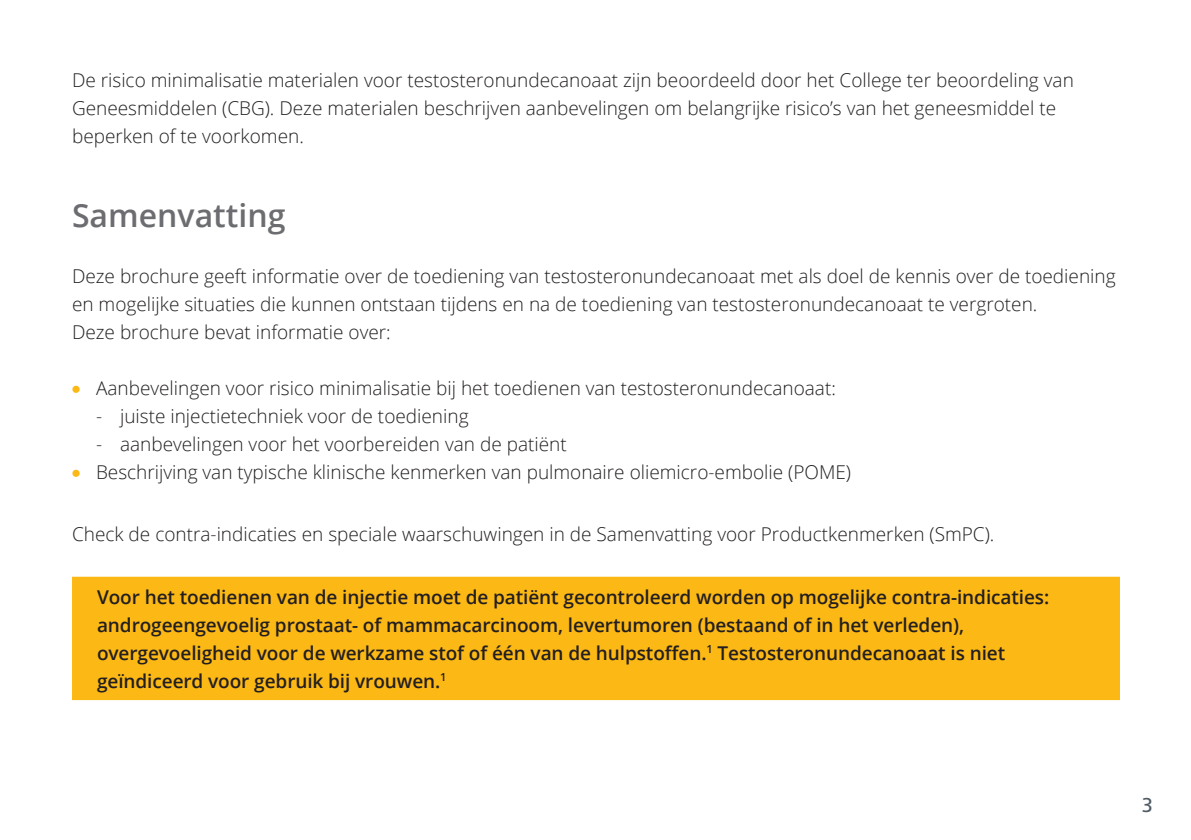
<style>
.page{position:relative;width:1191px;height:840px;background:#fff}
.page>*{position:absolute;margin:0;border:0;box-sizing:border-box;transform-origin:0 0}
.t1{font:600 32px "Open Sans";color:#6c6d70}
.t2{font:20px "Frutiger LT Std";color:#4f5b65}
.COPY{font:300 19px/28px "Open Sans";color:#231f20}
.Kadertekst_semibold{font:600 19px/28px "Open Sans";letter-spacing:-.005em;color:#231f20}
.COPY_Bullets{font:300 19px "Open Sans";color:#231f20}
.s1{font-family:"The Sans";font-weight:900;color:#fcb814}
</style>
<div class="page">
<div style="left:72px;top:577px;width:1047px;height:122px;background:#fcb814"></div>
<div style="left:72px;top:576px;width:1048px;height:123px;border:1px solid #fcb814"></div>
<p class="COPY" style="left:72px;top:65px;width:1003px">De risico minimalisatie materialen voor testosteronundecanoaat zijn beoordeeld door het College ter beoordeling van<br>Geneesmiddelen (CBG). Deze materialen beschrijven aanbevelingen om belangrijke risico’s van het geneesmiddel te beperken of te voorkomen.</p>
<p class="t1" style="left:72px;top:193px;width:215px">Samenvatting</p>
<p class="COPY" style="left:72px;top:261px;width:1045px">Deze brochure geeft informatie over de toediening van testosteronundecanoaat met als doel de kennis over de toediening en mogelijke situaties die kunnen ontstaan tijdens en na de toediening van testosteronundecanoaat te vergroten.<br>Deze brochure bevat informatie over:</p>
<p class="COPY_Bullets" style="left:72px;top:375px;width:765px"><span class="s1">•</span> Aanbevelingen voor risico minimalisatie bij het toedienen van testosteronundecanoaat:</p>
<p class="COPY_Bullets" style="left:96px;top:403px;width:374px">- juiste injectietechniek voor de toediening</p>
<p class="COPY_Bullets" style="left:96px;top:431px;width:472px">- aanbevelingen voor het voorbereiden van de patiënt</p>
<p class="COPY_Bullets" style="left:72px;top:459px;width:780px"><span class="s1">•</span> Beschrijving van typische klinische kenmerken van pulmonaire oliemicro-embolie (POME)</p>
<p class="COPY" style="left:72px;top:519px;width:924px">Check de contra-indicaties en speciale waarschuwingen in de Samenvatting voor Productkenmerken (SmPC).</p>
<p class="Kadertekst_semibold" style="left:97px;top:582px;width:953px">Voor het toedienen van de injectie moet de patiënt gecontroleerd worden op mogelijke contra-indicaties: androgeengevoelig prostaat- of mammacarcinoom, levertumoren (bestaand of in het verleden), overgevoeligheid voor de werkzame stof of één van de hulpstoffen.<sup>1</sup> Testosteronundecanoaat is niet geïndiceerd voor gebruik bij vrouwen.<sup>1</sup></p>
<p class="t2" style="left:1141px;top:792px;width:13px">3</p>
</div>
